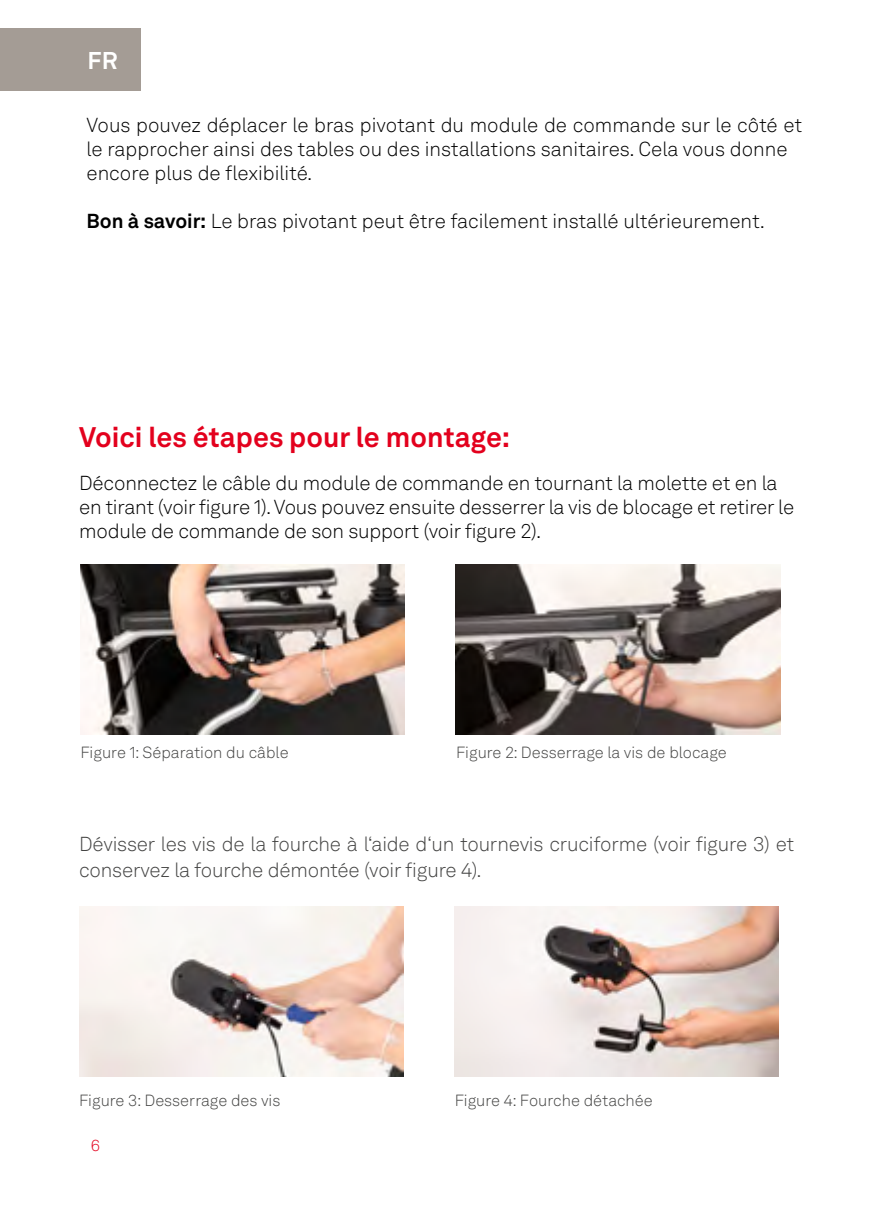
<style>
.page{position:relative;width:874px;height:1225px;background:#fff}
.page>*{position:absolute;margin:0;border:0;box-sizing:border-box;transform-origin:0 0}
.t1{font:700 28px "Akkurat LL";color:#e3001d}
.t2{font:700 24px "Akkurat LL";color:#fff}
.t3{font:300 20px/24px "Akkurat LL";letter-spacing:-.01em;color:#000}
.t4{font:300 20px/26px "Akkurat LL";letter-spacing:-.01em;color:#434342}
.t5{font:300 16px "Akkurat LL";color:#434342}
.t6{font:300 16px "Akkurat LL";color:#e3001d}
.s1{font-weight:700}
</style>
<div class="page">
<div style="left:0;top:28px;width:141px;height:63px;background:#a49c95"></div>
<img style="left:454px;top:906px;width:324px;height:170px">
<img style="left:79px;top:906px;width:324px;height:170px">
<img style="left:455px;top:564px;width:324px;height:170px">
<img style="left:81px;top:564px;width:323px;height:170px">
<p class="t2" style="left:87px;top:42px;width:32px">FR</p>
<p class="t3" style="left:86px;top:112px;width:716px">Vous pouvez déplacer le bras pivotant du module de commande sur le côté et le rapprocher ainsi des tables ou des installations sanitaires. Cela vous donne encore plus de flexibilité.</p>
<p class="t3" style="left:86px;top:208px;width:679px"><span class="s1">Bon à savoir:</span> Le bras pivotant peut être facilement installé ultérieurement.</p>
<h1 class="t1" style="left:79px;top:415px;width:432px">Voici les étapes pour le montage:</h1>
<p class="t3" style="left:79px;top:471px;width:716px">Déconnectez le câble du module de commande en tournant la molette et en la en tirant (voir figure 1). Vous pouvez ensuite desserrer la vis de blocage et retirer le module de commande de son support (voir figure 2).</p>
<p class="t5" style="left:81px;top:741px;width:209px">Figure 1: Séparation du câble</p>
<p class="t5" style="left:456px;top:741px;width:272px">Figure 2: Desserrage la vis de blocage</p>
<p class="t4" style="left:79px;top:830px;width:716px">Dévisser les vis de la fourche à l‘aide d‘un tournevis cruciforme (voir figure 3) et conservez la fourche démontée (voir figure 4).</p>
<p class="t5" style="left:79px;top:1089px;width:203px">Figure 3: Desserrage des vis</p>
<p class="t5" style="left:454px;top:1089px;width:199px">Figure 4: Fourche détachée</p>
<p class="t6" style="left:91px;top:1134px;width:11px">6</p>
</div>
